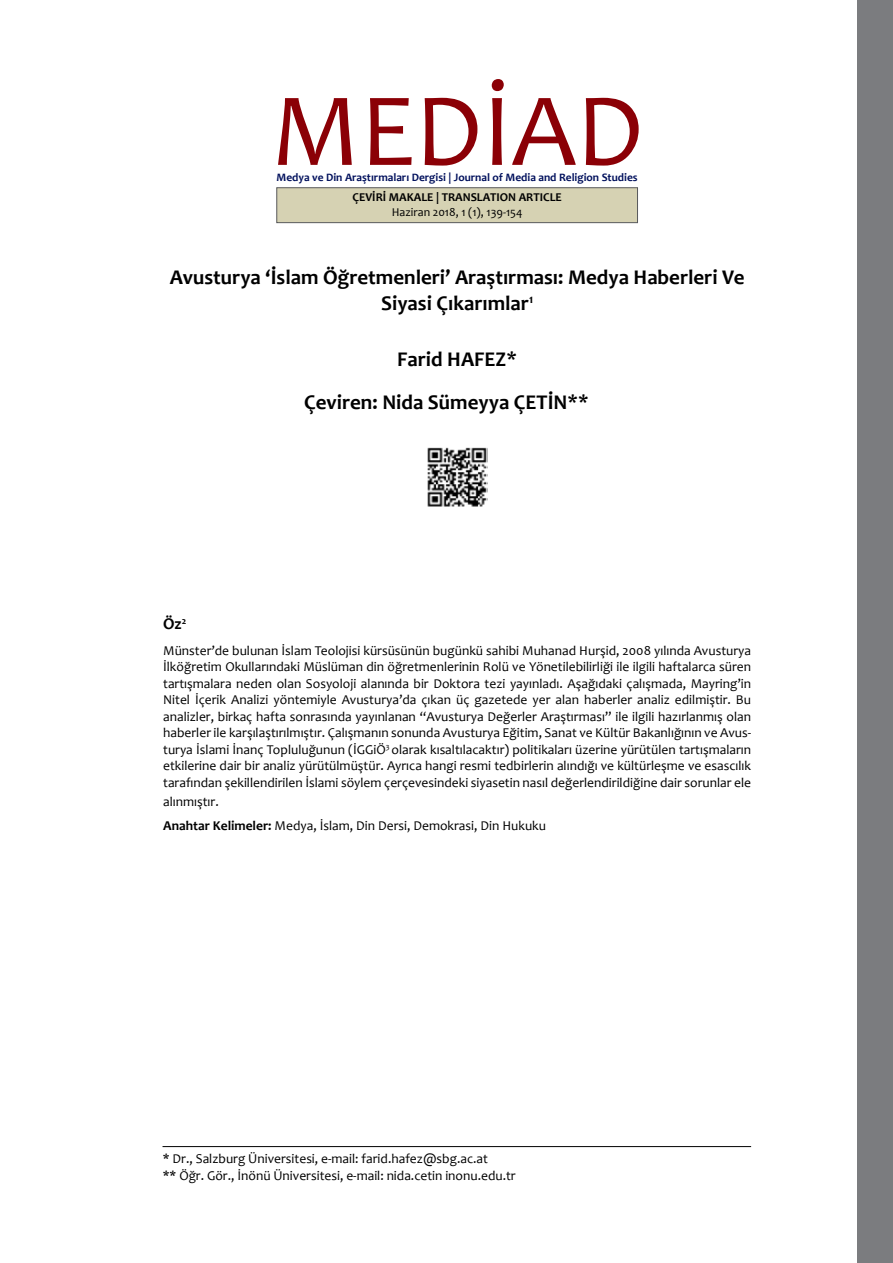
<style>
.page{position:relative;width:893px;height:1263px;background:#fff}
.page>*{position:absolute;margin:0;border:0;box-sizing:border-box;transform-origin:0 0}
.t1{font:105px "Candara";color:#8b0006}
.t2{font:700 21px/25.2px "Candara";color:#000;text-align:center}
.t3{font:700 16.5px "Candara";color:#000}
.t4{font:13.5px/16.5px "Candara";color:#000}
.t5{font:700 12px "Candara";color:#000}
.t6{font:12px "Candara";color:#000}
.t7{font:700 11.4px "Candara";color:#00105c}
.s1{font-weight:700}
</style>
<div class="page">
<div style="left:858px;top:0;width:35px;height:1263px;background:#7b7c7f"></div>
<img style="left:427px;top:447px;width:60px;height:60px">
<hr style="left:163px;top:1146px;width:588px;height:1px;background:#000">
<div style="left:277px;top:188px;width:361px;height:35px;background:#d6d2b3;border:1px solid #58595b"></div>
<h1 class="t1" style="left:271px;top:65px;width:375px">MEDİAD</h1>
<p class="t7" style="left:277px;top:170px;width:363px">Medya ve Din Araştırmaları Dergisi | Journal of Media and Religion Studies</p>
<p class="t5" style="left:352px;top:189px;width:211px">ÇEVİRİ MAKALE | TRANSLATION ARTICLE</p>
<p class="t6" style="left:392px;top:204px;width:132px">Haziran 2018, 1 (1), 139-154</p>
<h2 class="t2" style="left:170px;top:265px;width:576px">Avusturya ‘İslam Öğretmenleri’ Araştırması: Medya Haberleri Ve<br>Siyasi Çıkarımlar<sup>1</sup></h2>
<h2 class="t2" style="left:304px;top:338px;width:286px;line-height:42.8px;text-align:left;text-indent:93px">Farid HAFEZ*<br>Çeviren: Nida Sümeyya ÇETİN**</h2>
<p class="t3" style="left:163px;top:614px;width:25px">Öz<sup>2</sup></p>
<p class="t4" style="left:163px;top:642px;width:589px;text-align:justify">Münster’de bulunan İslam Teolojisi kürsüsünün bugünkü sahibi Muhanad Hurşid, 2008 yılında Avusturya İlköğretim Okullarındaki Müslüman din öğretmenlerinin Rolü ve Yönetilebilirliği ile ilgili haftalarca süren tartışmalara neden olan Sosyoloji alanında bir Doktora tezi yayınladı. Aşağıdaki çalışmada, Mayring’in Nitel İçerik Analizi yöntemiyle Avusturya’da çıkan üç gazetede yer alan haberler analiz edilmiştir. Bu analizler, birkaç hafta sonrasında yayınlanan “Avusturya Değerler Araştırması” ile ilgili hazırlanmış olan haberler ile karşılaştırılmıştır. Çalışmanın sonunda Avusturya Eğitim, Sanat ve Kültür Bakanlığının ve Avus&shy;turya İslami İnanç Topluluğunun (İGGiÖ<sup>3</sup> olarak kısaltılacaktır) politikaları üzerine yürütülen tartışmaların etkilerine dair bir analiz yürütülmüştür. Ayrıca hangi resmi tedbirlerin alındığı ve kültürleşme ve esascılık tarafından şekillendirilen İslami söylem çerçevesindeki siyasetin nasıl değerlendirildiğine dair sorunlar ele</p>
<p class="t4" style="left:163px;top:789px;width:384px;line-height:24.6px">alınmıştır.<br><span class="s1">Anahtar Kelimeler:</span> Medya, İslam, Din Dersi, Demokrasi, Din Hukuku</p>
<p class="t4" style="left:163px;top:1151px;width:354px">* Dr., Salzburg Üniversitesi, e-mail: farid.hafez@sbg.ac.at<br>** Öğr. Gör., İnönü Üniversitesi, e-mail: nida.cetin inonu.edu.tr</p>
</div>
